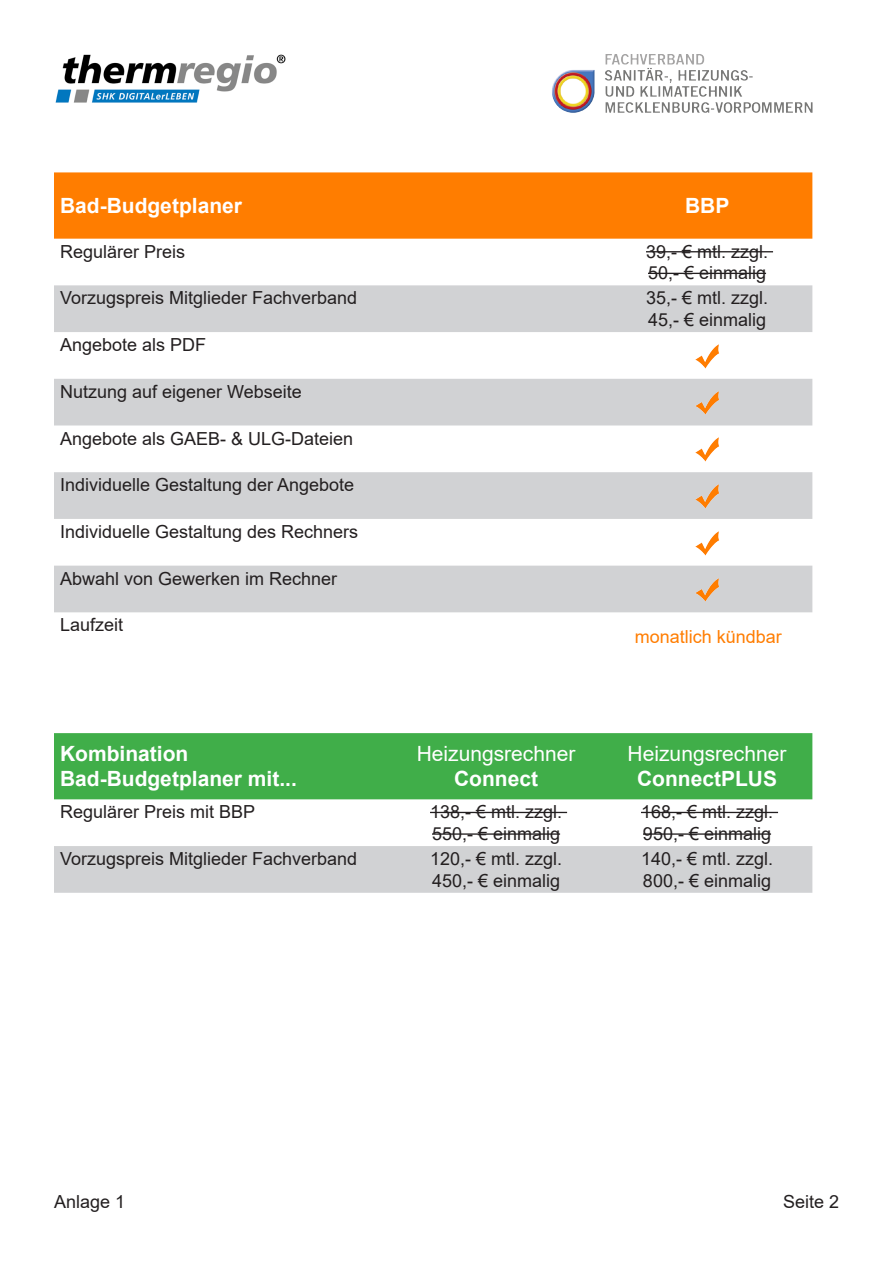
<style>
.page{position:relative;width:893px;height:1263px;background:#fff}
.page>*{position:absolute;margin:0;border:0;box-sizing:border-box;transform-origin:0 0}
.t1{font:700 21px/25.2px "Arial";color:#fff}
.t2{font:21px/25.2px "Arial";color:#fff;text-align:center}
.t3{font:18px/21.6px "Arial";color:#231f20}
.t4{font:18px "Arial";color:#ff7d00}
.s1{font-weight:700}
</style>
<div class="page">
<img style="left:55px;top:54px;width:231px;height:49px">
<div style="left:54px;top:172px;width:758px;height:67px;background:#ff7d00"></div>
<svg style="left:54px;top:285px;width:758px;height:327px;fill:#d1d2d4"></svg>
<hr style="left:646px;top:251px;width:127px;height:1px;background:#231f20">
<hr style="left:648px;top:273px;width:118px;height:1px;background:#231f20">
<img style="left:695px;top:344px;width:26px;height:24px">
<img style="left:695px;top:485px;width:26px;height:23px">
<img style="left:695px;top:438px;width:26px;height:23px">
<img style="left:695px;top:391px;width:26px;height:24px">
<img style="left:695px;top:531px;width:26px;height:24px">
<img style="left:695px;top:578px;width:26px;height:24px">
<div style="left:54px;top:733px;width:758px;height:66px;background:#40ae49"></div>
<div style="left:54px;top:846px;width:758px;height:47px;background:#d1d2d4"></div>
<hr style="left:430px;top:812px;width:137px;height:1px;background:#231f20">
<hr style="left:432px;top:833px;width:128px;height:2px;background:#231f20">
<hr style="left:641px;top:812px;width:137px;height:1px;background:#231f20">
<hr style="left:643px;top:833px;width:128px;height:2px;background:#231f20">
<img style="left:552px;top:54px;width:261px;height:59px">
<p class="t1" style="left:60px;top:193px;width:184px">Bad-Budgetplaner</p>
<p class="t1" style="left:685px;top:193px;width:46px">BBP</p>
<p class="t3" style="left:60px;top:241px;width:127px">Regulärer Preis</p>
<p class="t3" style="left:646px;top:241px;width:124px">39,- € mtl. zzgl.<br>50,- € einmalig</p>
<p class="t3" style="left:60px;top:287px;width:299px">Vorzugspreis Mitglieder Fachverband</p>
<p class="t3" style="left:646px;top:287px;width:124px">35,- € mtl. zzgl.<br>45,- € einmalig</p>
<p class="t3" style="left:60px;top:334px;width:148px">Angebote als PDF</p>
<p class="t3" style="left:60px;top:381px;width:243px">Nutzung auf eigener Webseite</p>
<p class="t3" style="left:60px;top:427px;width:295px">Angebote als GAEB- &amp; ULG-Dateien</p>
<p class="t3" style="left:60px;top:474px;width:296px">Individuelle Gestaltung der Angebote</p>
<p class="t3" style="left:60px;top:521px;width:300px">Individuelle Gestaltung des Rechners</p>
<p class="t3" style="left:60px;top:567px;width:279px">Abwahl von Gewerken im Rechner</p>
<p class="t3" style="left:60px;top:614px;width:65px">Laufzeit</p>
<p class="t4" style="left:635px;top:625px;width:149px">monatlich kündbar</p>
<p class="t1" style="left:60px;top:741px;width:238px">Kombination<br>Bad-Budgetplaner mit...</p>
<p class="t2" style="left:417px;top:741px;width:160px">Heizungsrechner<br><span class="s1">Connect</span></p>
<p class="t2" style="left:628px;top:741px;width:160px">Heizungsrechner<br><span class="s1">ConnectPLUS</span></p>
<p class="t3" style="left:60px;top:801px;width:197px">Regulärer Preis mit BBP</p>
<p class="t3" style="left:430px;top:801px;width:134px">138,- € mtl. zzgl.<br>550,- € einmalig</p>
<p class="t3" style="left:641px;top:801px;width:134px">168,- € mtl. zzgl.<br>950,- € einmalig</p>
<p class="t3" style="left:60px;top:848px;width:299px">Vorzugspreis Mitglieder Fachverband</p>
<p class="t3" style="left:430px;top:848px;width:134px">120,- € mtl. zzgl.<br>450,- € einmalig</p>
<p class="t3" style="left:641px;top:848px;width:134px">140,- € mtl. zzgl.<br>800,- € einmalig</p>
<p class="t3" style="left:54px;top:1191px;width:73px">Anlage 1</p>
<p class="t3" style="left:783px;top:1191px;width:58px">Seite 2</p>
</div>
